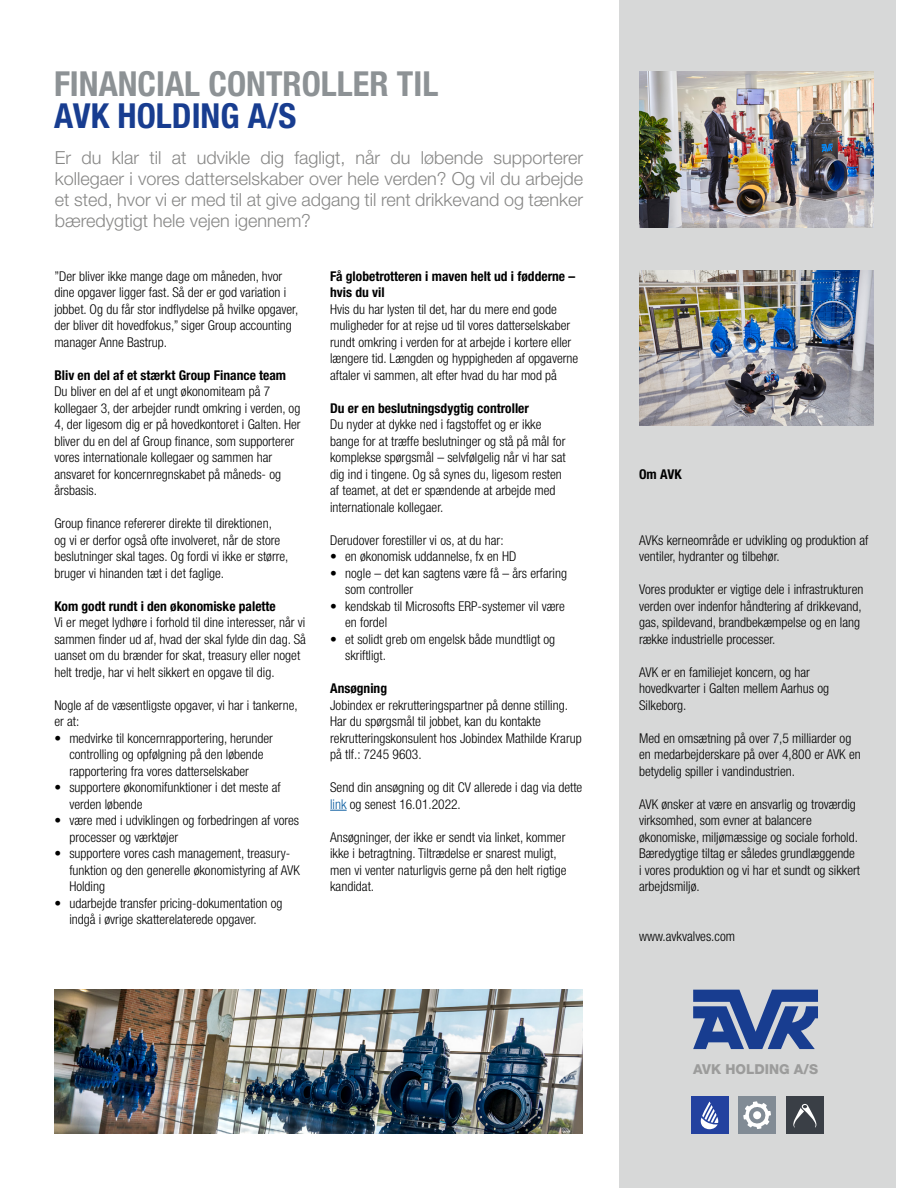
<style>
.page{position:relative;width:918px;height:1188px;background:#fff}
.page>*{position:absolute;margin:0;border:0;box-sizing:border-box;transform-origin:0 0}
.t1{font:700 condensed 34.5px "Helvetica Neue LT Pro";color:#8d9295}
.t2{font:700 condensed 34.5px "Helvetica Neue LT Pro";color:#183d90}
.t3{font:300 18px/21px "Helvetica Neue LT Pro";color:#878786;text-align:justify}
.t4{font:800 13.65px "Helvetica Neue LT Pro";color:rgb(123 123 122/.65)}
.t5{font:300 condensed 13.5px/16.5px "Helvetica Neue LT Pro";color:#000}
.t6{font:700 condensed 13.5px/16.5px "Helvetica Neue LT Pro";color:#000}
.s1{color:#085a9e}
</style>
<div class="page">
<div style="left:619px;top:0;width:276px;height:1188px;background:#d7d8d8"></div>
<svg style="left:330px;top:810px;width:17px;height:1px"></svg>
<div style="left:691px;top:1097px;width:37px;height:37px;background:#23419f"></div>
<svg style="left:701px;top:1102px;width:17px;height:27px"></svg>
<div style="left:786px;top:1097px;width:37px;height:37px;background:#3a3f46"></div>
<svg style="left:793px;top:1104px;width:23px;height:24px"></svg>
<div style="left:739px;top:1097px;width:37px;height:37px;background:#818b95"></div>
<svg style="left:743px;top:1101px;width:28px;height:28px"></svg>
<img style="left:640px;top:72px;width:233px;height:155px">
<svg style="left:693px;top:990px;width:125px;height:59px"></svg>
<img style="left:54px;top:990px;width:528px;height:144px">
<img style="left:639px;top:270px;width:234px;height:156px">
<h1 class="t1" style="left:54px;top:63px;width:386px">FINANCIAL CONTROLLER TIL</h1>
<h1 class="t2" style="left:54px;top:94px;width:244px">AVK HOLDING A/S</h1>
<h2 class="t3" style="left:55px;top:147px;width:530px">Er du klar til at udvikle dig fagligt, når du løbende supporterer kollegaer i vores datterselskaber over hele verden? Og vil du arbejde et sted, hvor vi er med til at give adgang til rent drikkevand og tænker bæredygtigt hele vejen igennem?</h2>
<p class="t5" style="left:54px;top:268px;width:245px">”Der bliver ikke mange dage om måneden, hvor dine opgaver ligger fast. Så der er god variation i jobbet. Og du får stor indflydelse på hvilke opgaver, der bliver dit hovedfokus,” siger Group accounting manager Anne Bastrup.</p>
<p class="t6" style="left:54px;top:367px;width:233px">Bliv en del af et stærkt Group Finance team</p>
<p class="t5" style="left:54px;top:383px;width:248px">Du bliver en del af et ungt økonomiteam på 7 kollegaer 3, der arbejder rundt omkring i verden, og 4, der ligesom dig er på hovedkontoret i Galten. Her bliver du en del af Group finance, som supporterer vores internationale kollegaer og sammen har ansvaret for koncernregnskabet på måneds- og årsbasis.</p>
<p class="t5" style="left:54px;top:515px;width:236px">Group finance refererer direkte til direktionen,<br>og vi er derfor også ofte involveret, når de store beslutninger skal tages. Og fordi vi ikke er større, bruger vi hinanden tæt i det faglige.</p>
<p class="t6" style="left:54px;top:598px;width:223px">Kom godt rundt i den økonomiske palette</p>
<p class="t5" style="left:54px;top:614px;width:253px">Vi er meget lydhøre i forhold til dine interesser, når vi sammen finder ud af, hvad der skal fylde din dag. Så uanset om du brænder for skat, treasury eller noget helt tredje, har vi helt sikkert en opgave til dig.</p>
<p class="t5" style="left:54px;top:697px;width:245px">Nogle af de væsentligste opgaver, vi har i tankerne, er at:</p>
<p class="t5" style="left:69px;top:730px;width:205px;text-indent:-15px">• medvirke til koncernrapportering, herunder controlling og opfølgning på den løbende rapportering fra vores datterselskaber</p>
<p class="t5" style="left:69px;top:779px;width:213px;text-indent:-15px">• supportere økonomifunktioner i det meste af verden løbende</p>
<p class="t5" style="left:69px;top:812px;width:231px;text-indent:-15px">• være med i udviklingen og forbedringen af vores processer og værktøjer</p>
<p class="t5" style="left:69px;top:845px;width:232px;text-indent:-15px">• supportere vores cash management, treasury&shy;funktion og den generelle økonomistyring af AVK<br>Holding</p>
<p class="t5" style="left:69px;top:895px;width:215px;text-indent:-15px">• udarbejde transfer pricing-dokumentation og indgå i øvrige skatterelaterede opgaver.</p>
<p class="t6" style="left:330px;top:268px;width:246px">Få globetrotteren i maven helt ud i fødderne – hvis du vil</p>
<p class="t5" style="left:330px;top:301px;width:250px">Hvis du har lysten til det, har du mere end gode muligheder for at rejse ud til vores datterselskaber rundt omkring i verden for at arbejde i kortere eller længere tid. Længden og hyppigheden af opgaverne aftaler vi sammen, alt efter hvad du har mod på</p>
<p class="t6" style="left:330px;top:400px;width:200px">Du er en beslutningsdygtig controller</p>
<p class="t5" style="left:330px;top:416px;width:237px">Du nyder at dykke ned i fagstoffet og er ikke bange for at træffe beslutninger og stå på mål for komplekse spørgsmål – selvfølgelig når vi har sat dig ind i tingene. Og så synes du, ligesom resten af teamet, at det er spændende at arbejde med internationale kollegaer.</p>
<p class="t5" style="left:330px;top:532px;width:175px">Derudover forestiller vi os, at du har:</p>
<p class="t5" style="left:330px;top:548px;width:188px">• en økonomisk uddannelse, fx en HD</p>
<p class="t5" style="left:345px;top:565px;width:223px;text-indent:-15px">• nogle – det kan sagtens være få – års erfaring som controller</p>
<p class="t5" style="left:345px;top:598px;width:221px;text-indent:-15px">• kendskab til Microsofts ERP-systemer vil være en fordel</p>
<p class="t5" style="left:345px;top:631px;width:212px;text-indent:-15px">• et solidt greb om engelsk både mundtligt og skriftligt.</p>
<p class="t6" style="left:330px;top:680px;width:58px">Ansøgning</p>
<p class="t5" style="left:330px;top:697px;width:253px">Jobindex er rekrutteringspartner på denne stilling.<br>Har du spørgsmål til jobbet, kan du kontakte rekrutteringskonsulent hos Jobindex Mathilde Krarup på tlf.: 7245 9603.</p>
<p class="t5" style="left:330px;top:779px;width:254px">Send din ansøgning og dit CV allerede i dag via dette <span class="s1">link</span> og senest 16.01.2022.</p>
<p class="t5" style="left:330px;top:829px;width:238px">Ansøgninger, der ikke er sendt via linket, kommer ikke i betragtning. Tiltrædelse er snarest muligt, men vi venter naturligvis gerne på den helt rigtige kandidat.</p>
<p class="t6" style="left:639px;top:465px;width:44px">Om AVK</p>
<p class="t5" style="left:639px;top:532px;width:231px">AVKs kerneområde er udvikling og produktion af ventiler, hydranter og tilbehør.</p>
<p class="t5" style="left:639px;top:581px;width:226px">Vores produkter er vigtige dele i infrastrukturen verden over indenfor håndtering af drikkevand, gas, spildevand, brandbekæmpelse og en lang række industrielle processer.</p>
<p class="t5" style="left:639px;top:664px;width:192px">AVK er en familiejet koncern, og har hovedkvarter i Galten mellem Aarhus og<br>Silkeborg.</p>
<p class="t5" style="left:639px;top:730px;width:223px">Med en omsætning på over 7,5 milliarder og en medarbejderskare på over 4,800 er AVK en betydelig spiller i vandindustrien.</p>
<p class="t5" style="left:639px;top:796px;width:223px">AVK ønsker at være en ansvarlig og troværdig virksomhed, som evner at balancere økonomiske, miljømæssige og sociale forhold.<br>Bæredygtige tiltag er således grundlæggende i vores produktion og vi har et sundt og sikkert arbejdsmiljø.</p>
<p class="t5" style="left:639px;top:928px;width:97px">www.avkvalves.com</p>
<p class="t4" style="left:693px;top:1061px;width:126px">AVK HOLDING A/S</p>
</div>
